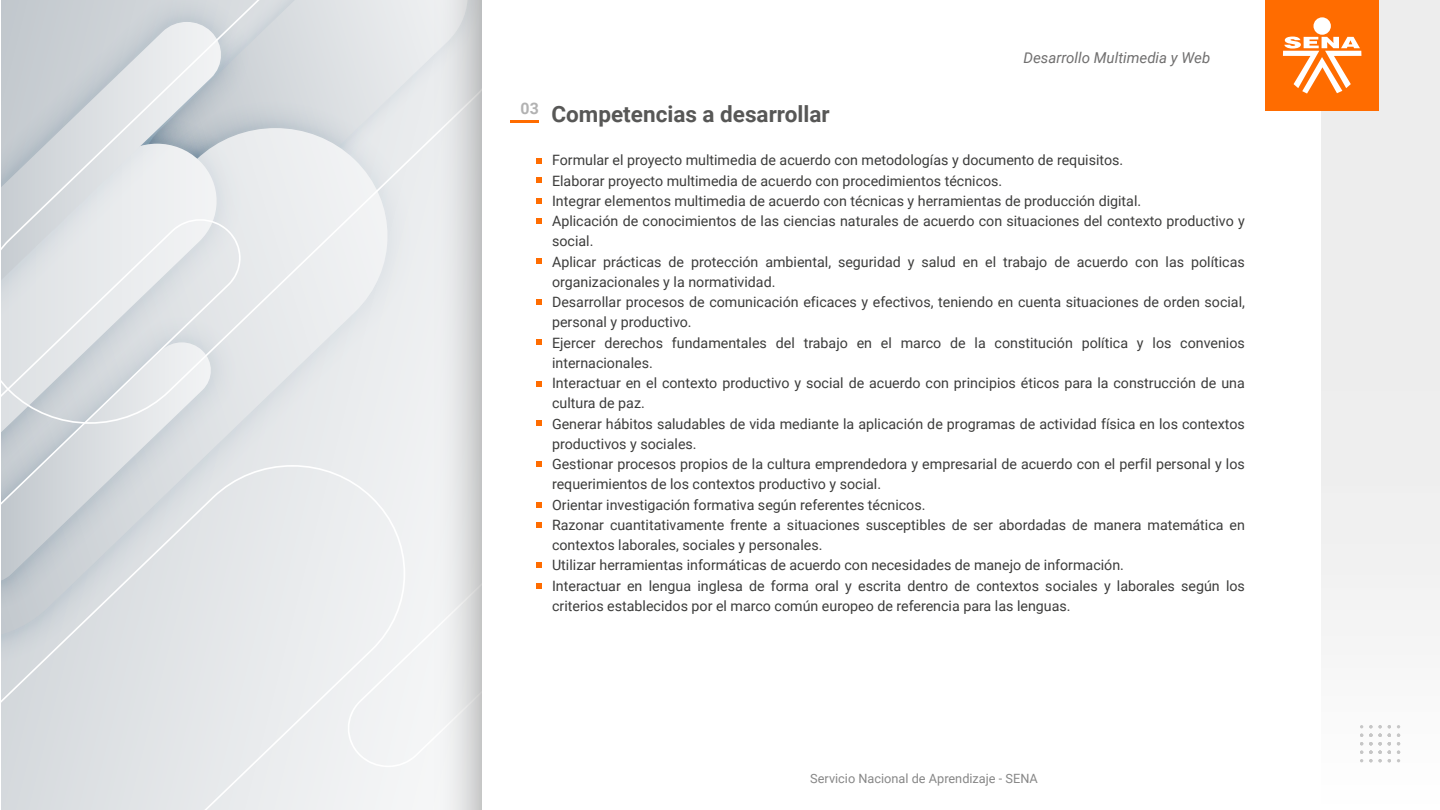
<style>
.page{position:relative;width:1440px;height:810px;background:#fff}
.page>*{position:absolute;margin:0;border:0;box-sizing:border-box;transform-origin:0 0}
.t1{font:700 22.5px "Roboto";color:#575756}
.t2{font:italic 15px "Roboto";color:#706f6f}
.t3{font:14.25px/20.2px "Roboto";color:#3c3c3b}
.t4{font:12.75px "Roboto";color:#878787}
</style>
<div class="page">
<div style="left:1322px;top:0;width:118px;height:810px;background:linear-gradient(to right,#f1f1f1,#f0f0f0)"></div>
<div style="left:1266px;top:0;width:113px;height:111px;background:#ff6c00"></div>
<div style="left:1314px;top:17px;width:17px;height:18px;background:#fff;border-radius:50%"></div>
<svg style="left:1283px;top:37px;width:78px;height:57px"></svg>
<svg style="left:1360px;top:751px;width:3px;height:11px"></svg>
<svg style="left:1369px;top:751px;width:13px;height:11px"></svg>
<svg style="left:1388px;top:751px;width:3px;height:11px"></svg>
<svg style="left:1397px;top:751px;width:3px;height:11px"></svg>
<svg style="left:1360px;top:734px;width:3px;height:11px"></svg>
<svg style="left:1369px;top:734px;width:13px;height:11px"></svg>
<svg style="left:1369px;top:725px;width:13px;height:3px"></svg>
<svg style="left:1388px;top:734px;width:3px;height:11px"></svg>
<svg style="left:1397px;top:734px;width:3px;height:11px"></svg>
<svg style="left:1px;top:0;width:432px;height:433px;background:#dee2e5"></svg>
<svg style="left:1px;top:456px;width:413px;height:354px;background:#e1e4e6"></svg>
<svg style="left:1px;top:215px;width:240px;height:332px;background:#dbdfe2"></svg>
<div style="left:344px;top:435px;width:89px;height:332px;background:#f0f1f3"></div>
<div style="left:433px;top:0;width:49px;height:810px;background:linear-gradient(to right,#f8f9fb,#cacbcb)"></div>
<hr style="left:510px;top:120px;width:29px;height:2px;background:#ff6c00">
<svg style="left:536px;top:158px;width:5px;height:5px"></svg>
<svg style="left:536px;top:178px;width:5px;height:5px"></svg>
<svg style="left:536px;top:299px;width:5px;height:5px"></svg>
<svg style="left:536px;top:339px;width:5px;height:6px"></svg>
<svg style="left:536px;top:259px;width:5px;height:5px"></svg>
<svg style="left:536px;top:218px;width:5px;height:5px"></svg>
<svg style="left:536px;top:199px;width:5px;height:5px"></svg>
<svg style="left:536px;top:381px;width:5px;height:5px"></svg>
<svg style="left:536px;top:420px;width:5px;height:5px"></svg>
<svg style="left:536px;top:462px;width:5px;height:5px"></svg>
<svg style="left:536px;top:502px;width:5px;height:5px"></svg>
<svg style="left:536px;top:522px;width:5px;height:6px"></svg>
<svg style="left:536px;top:563px;width:5px;height:5px"></svg>
<svg style="left:536px;top:583px;width:5px;height:5px"></svg>
<p class="t2" style="left:1023px;top:47px;width:188px">Desarrollo Multimedia y Web</p>
<h1 class="t1" style="left:521px;top:99px;width:311px"><sup>03</sup> Competencias a desarrollar</h1>
<p class="t3" style="left:552px;top:150px;width:694px">Formular el proyecto multimedia de acuerdo con metodologías y documento de requisitos.<br>Elaborar proyecto multimedia de acuerdo con procedimientos técnicos.<br>Integrar elementos multimedia de acuerdo con técnicas y herramientas de producción digital.<br>Aplicación de conocimientos de las ciencias naturales de acuerdo con situaciones del contexto productivo y social.<br>Aplicar prácticas de protección ambiental, seguridad y salud en el trabajo de acuerdo con las políticas organizacionales y la normatividad.<br>Desarrollar procesos de comunicación eficaces y efectivos, teniendo en cuenta situaciones de orden social, personal y productivo.<br>Ejercer derechos fundamentales del trabajo en el marco de la constitución política y los convenios internacionales.<br>Interactuar en el contexto productivo y social de acuerdo con principios éticos para la construcción de una cultura de paz.<br>Generar hábitos saludables de vida mediante la aplicación de programas de actividad física en los contextos productivos y sociales.<br>Gestionar procesos propios de la cultura emprendedora y empresarial de acuerdo con el perfil personal y los requerimientos de los contextos productivo y social.<br>Orientar investigación formativa según referentes técnicos.<br>Razonar cuantitativamente frente a situaciones susceptibles de ser abordadas de manera matemática en contextos laborales, sociales y personales.<br>Utilizar herramientas informáticas de acuerdo con necesidades de manejo de información.<br>Interactuar en lengua inglesa de forma oral y escrita dentro de contextos sociales y laborales según los criterios establecidos por el marco común europeo de referencia para las lenguas.</p>
<p class="t4" style="left:810px;top:770px;width:229px">Servicio Nacional de Aprendizaje - SENA</p>
</div>
